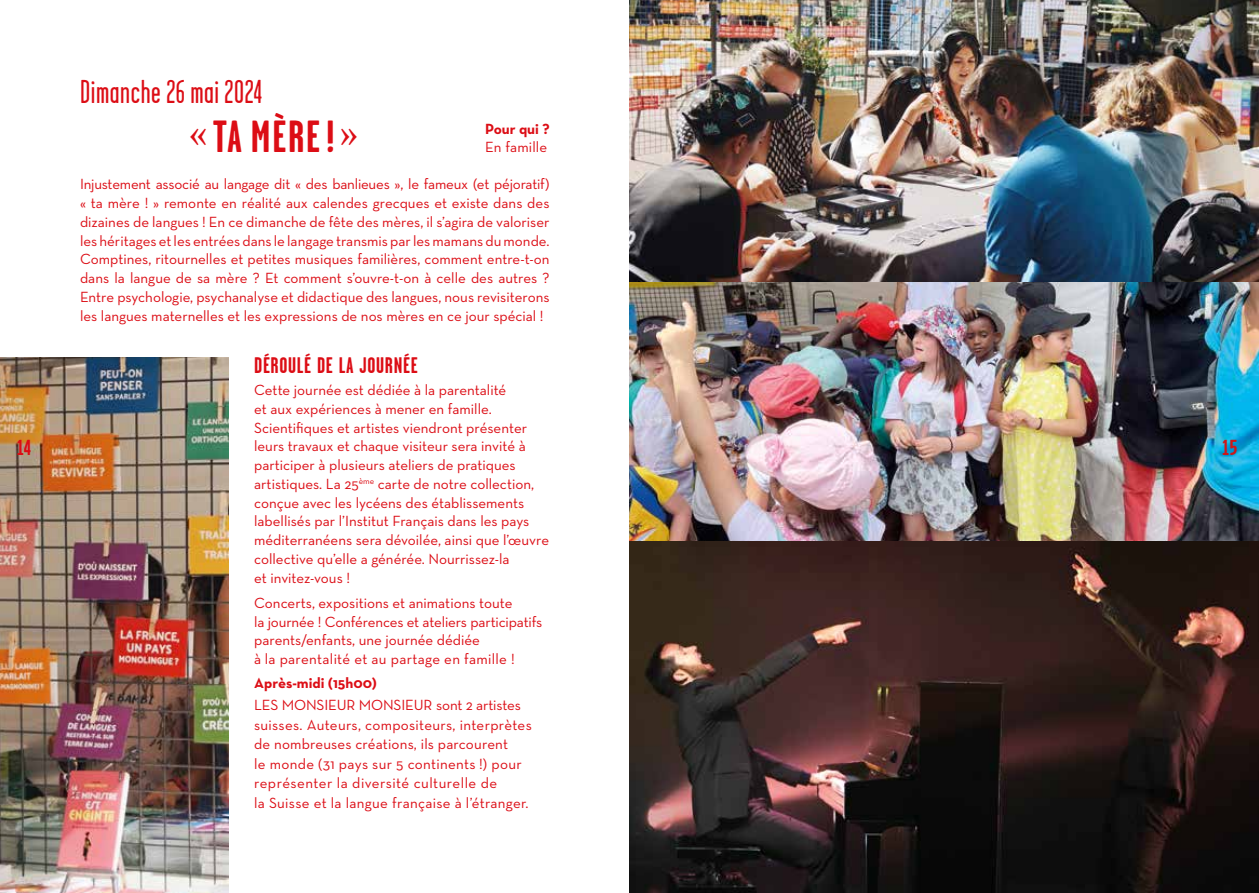
<style>
.page{position:relative;width:1259px;height:893px;background:#fff}
.page>*{position:absolute;margin:0;border:0;box-sizing:border-box;transform-origin:0 0}
.t1{font:700 45px "Garage Gothic";letter-spacing:.04em;color:#dc0d15}
.t2{font:33px "Garage Gothic";letter-spacing:.02em;color:#dc0d15}
.t3{font:700 22.5px "Garage Gothic";letter-spacing:.03em;color:#dc0d15}
.t4{font:700 21.75px "Garage Gothic";color:#dc0d15}
.t5{font:700 21.75px "Garage Gothic";color:#cd1719}
.t6{font:15px/18.8px "Neutra Text";color:#dc0d15}
.t7{font:15px/19.5px "Neutra Text";letter-spacing:.02em;color:#dc0d15}
.t8{font:700 15px "Neutra Text";color:#dc0d15}
.s1{font-family:"Minion Pro";font-weight:400}
</style>
<div class="page">
<img style="left:0;top:357px;width:228px;height:536px">
<img style="left:629px;top:306px;width:630px;height:587px">
<img style="left:629px;top:0;width:630px;height:306px">
<h2 class="t2" style="left:80px;top:75px;width:184px">Dimanche 26 mai 2024</h2>
<h1 class="t1" style="left:188px;top:113px;width:172px"><span class="s1">«</span> TA MÈRE ! <span class="s1">»</span></h1>
<p class="t8" style="left:485px;top:119px;width:66px">Pour qui ?</p>
<p class="t6" style="left:485px;top:138px;width:64px">En famille</p>
<p class="t6" style="left:80px;top:175px;width:471px;text-align:justify">Injustement associé au langage dit « des banlieues », le fameux (et péjoratif) « ta mère ! » remonte en réalité aux calendes grecques et existe dans des dizaines de langues ! En ce dimanche de fête des mères, il s’agira de valoriser les héritages et les entrées dans le langage transmis par les mamans du monde.<br>Comptines, ritournelles et petites musiques familières, comment entre-t-on dans la langue de sa mère ? Et comment s’ouvre-t-on à celle des autres ?<br>Entre psychologie, psychanalyse et didactique des langues, nous revisiterons les langues maternelles et les expressions de nos mères en ce jour spécial !</p>
<h3 class="t3" style="left:254px;top:353px;width:165px">DÉROULÉ DE LA JOURNÉE</h3>
<p class="t6" style="left:254px;top:380px;width:296px">Cette journée est dédiée à la parentalité<br>et aux expériences à mener en famille.<br>Scientifiques et artistes viendront présenter leurs travaux et chaque visiteur sera invité à participer à plusieurs ateliers de pratiques artistiques. La 25<sup>ème</sup> carte de notre collection, conçue avec les lycéens des établissements labellisés par l’Institut Français dans les pays méditerranéens sera dévoilée, ainsi que l’œuvre collective qu’elle a générée. Nourrissez-la<br>et invitez-vous !</p>
<p class="t6" style="left:254px;top:593px;width:290px">Concerts, expositions et animations toute<br>la journée ! Conférences et ateliers participatifs parents/enfants, une journée dédiée<br>à la parentalité et au partage en famille !</p>
<p class="t8" style="left:254px;top:674px;width:124px">Après-midi (15h00)</p>
<p class="t7" style="left:254px;top:695px;width:279px">LES MONSIEUR MONSIEUR sont 2 artistes suisses. Auteurs, compositeurs, interprètes de nombreuses créations, ils parcourent<br>le monde (31 pays sur 5 continents !) pour représenter la diversité culturelle de<br>la Suisse et la langue française à l’étranger.</p>
<h3 class="t4" style="left:17px;top:436px;width:15px">14</h3>
<h3 class="t5" style="left:1222px;top:436px;width:16px">15</h3>
</div>
